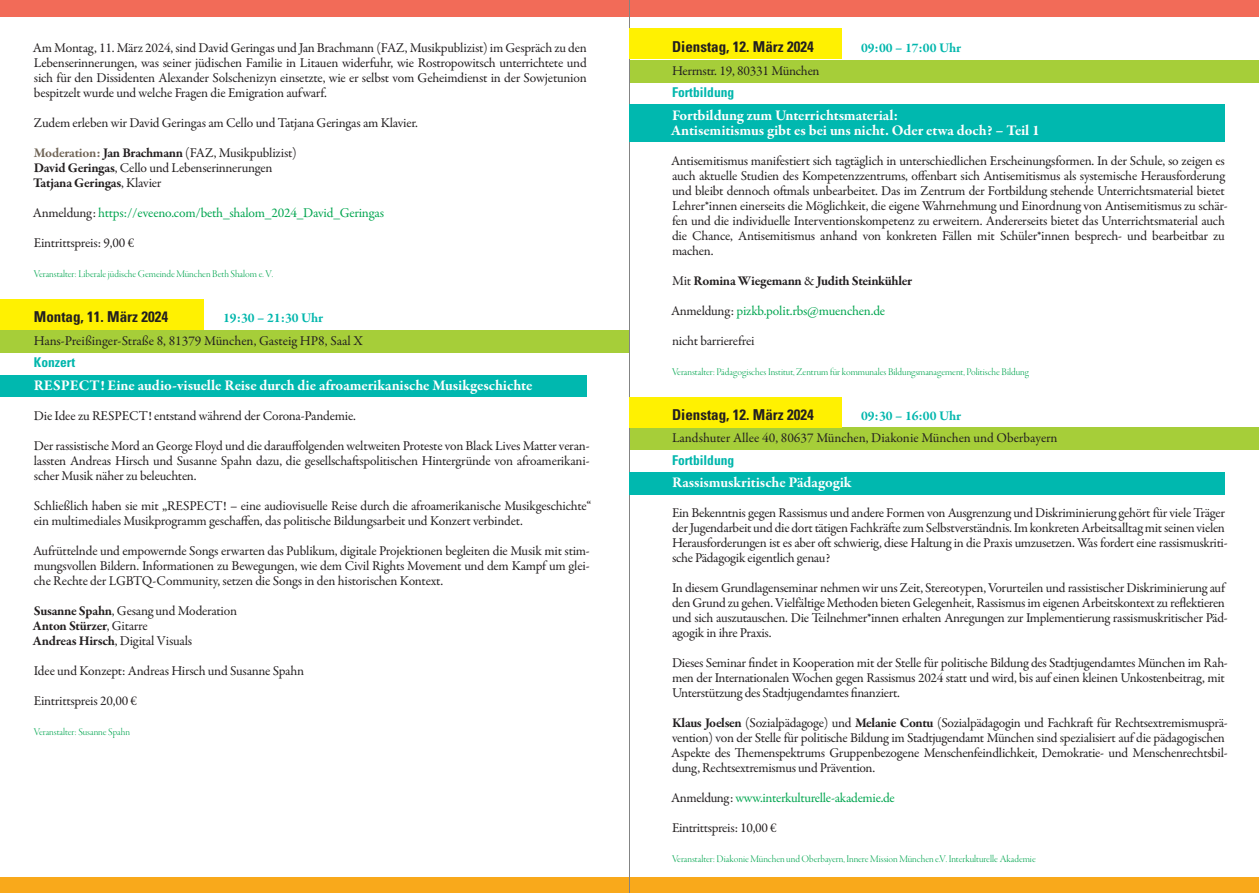
<style>
.page{position:relative;width:1259px;height:893px;background:#fff}
.page>*{position:absolute;margin:0;border:0;box-sizing:border-box;transform-origin:0 0}
.t1{font:700 15px/15px "Garamond Premr Pro";letter-spacing:-.005em;color:#fff}
.t2{font:700 condensed 15px "Univers";color:#231f20}
.t3{font:13.5px/15px "Garamond Premr Pro";letter-spacing:-.02em;color:#231f20}
.t4{font:13.5px "Garamond Premr Pro";letter-spacing:-.02em;color:#00a54f}
.t5{font:13.5px "Garamond Premr Pro";color:#231f20}
.t6{font:700 13.5px "Garamond Premr Pro";color:#00b6ac}
.t7{font:700 13.5px "Garamond Premr Pro";letter-spacing:-.025em;color:#231f20}
.t8{font:700 condensed 13.5px "Univers";color:#00b6ac}
.t9{font:10.5px "Garamond Premr Pro Lt Disp";color:#00a54f}
.s1{font-weight:700;color:#716557}
.s2{font-weight:700}
.s3{color:#231f20}
.s4{font-weight:400}
</style>
<div class="page">
<div style="left:0;top:877px;width:1259px;height:16px;background:#f9a91b"></div>
<div style="left:0;top:0;width:1259px;height:17px;background:#f26b58"></div>
<div style="left:0;top:300px;width:204px;height:30px;background:#fff101"></div>
<div style="left:0;top:375px;width:587px;height:22px;background:#00b8af"></div>
<div style="left:0;top:330px;width:629px;height:22px;background:#a6ce39"></div>
<div style="left:629px;top:60px;width:630px;height:22px;background:#a6ce39"></div>
<div style="left:629px;top:427px;width:630px;height:23px;background:#a6ce39"></div>
<hr style="left:629px;top:0;width:1px;height:893px;background:#838484">
<div style="left:629px;top:29px;width:213px;height:30px;background:#fff101"></div>
<div style="left:629px;top:397px;width:213px;height:30px;background:#fff101"></div>
<div style="left:629px;top:104px;width:596px;height:38px;background:#00b8af"></div>
<div style="left:629px;top:472px;width:596px;height:23px;background:#00b8af"></div>
<p class="t3" style="left:33px;top:42px;width:555px;text-align:justify">Am Montag, 11. März 2024, sind David Geringas und Jan Brachmann (FAZ, Musikpublizist) im Gespräch zu den Lebenserinnerungen, was seiner jüdischen Familie in Litauen widerfuhr, wie Rostropowitsch unterrichtete und sich für den Dissidenten Alexander Solschenizyn einsetzte, wie er selbst vom Geheimdienst in der Sowjetunion bespitzelt wurde und welche Fragen die Emigration aufwarf.</p>
<p class="t3" style="left:34px;top:117px;width:385px">Zudem erleben wir David Geringas am Cello und Tatjana Geringas am Klavier.</p>
<p class="t3" style="left:33px;top:147px;width:265px"><span class="s1">Moderation:</span> <span class="s2">Jan Brachmann</span> (FAZ, Musikpublizist)<br><span class="s2">David Geringas</span>, Cello und Lebenserinnerungen<br><span class="s2">Tatjana Geringas</span>, Klavier</p>
<p class="t4" style="left:33px;top:207px;width:352px"><span class="s3">Anmeldung:</span> https://eveeno.com/beth_shalom_2024_David_Geringas</p>
<p class="t3" style="left:34px;top:237px;width:102px">Eintrittspreis: 9,00 €</p>
<p class="t9" style="left:34px;top:270px;width:241px">Veranstalter: Liberale jüdische Gemeinde München Beth Shalom e. V.</p>
<p class="t2" style="left:34px;top:311px;width:136px">Montag, 11. März 2024</p>
<p class="t6" style="left:223px;top:312px;width:101px">19:30 – 21:30 Uhr</p>
<p class="t5" style="left:34px;top:335px;width:330px">Hans-Preißinger-Straße 8, 81379 München, Gasteig HP8, Saal X</p>
<p class="t8" style="left:34px;top:358px;width:43px">Konzert</p>
<p class="t1" style="left:34px;top:379px;width:500px">RESPECT! Eine audio-visuelle Reise durch die afroamerikanische Musikgeschichte</p>
<p class="t3" style="left:34px;top:409px;width:323px">Die Idee zu RESPECT! entstand während der Corona-Pandemie.</p>
<p class="t3" style="left:34px;top:439px;width:557px;text-align:justify">Der rassistische Mord an George Floyd und die darauffolgenden weltweiten Proteste von Black Lives Matter veran&shy;lassten Andreas Hirsch und Susanne Spahn dazu, die gesellschaftspolitischen Hintergründe von afroamerikani&shy;scher Musik näher zu beleuchten.</p>
<p class="t3" style="left:34px;top:499px;width:559px">Schließlich haben sie mit „RESPECT! – eine audiovisuelle Reise durch die afroamerikanische Musikgeschichte“ ein multimediales Musikprogramm geschaffen, das politische Bildungsarbeit und Konzert verbindet.</p>
<p class="t3" style="left:33px;top:544px;width:558px;text-align:justify">Aufrüttelnde und empowernde Songs erwarten das Publikum, digitale Projektionen begleiten die Musik mit stim&shy;mungsvollen Bildern. Informationen zu Bewegungen, wie dem Civil Rights Movement und dem Kampf um glei&shy;che Rechte der LGBTQ-Community, setzen die Songs in den historischen Kontext.</p>
<p class="t3" style="left:33px;top:604px;width:206px"><span class="s2">Susanne Spahn</span>, Gesang und Moderation<br><span class="s2">Anton Stürzer</span>, Gitarre<br><span class="s2">Andreas Hirsch</span>, Digital Visuals</p>
<p class="t3" style="left:34px;top:664px;width:272px">Idee und Konzept: Andreas Hirsch und Susanne Spahn</p>
<p class="t3" style="left:34px;top:694px;width:105px">Eintrittspreis 20,00 €</p>
<p class="t9" style="left:34px;top:727px;width:98px">Veranstalter: Susanne Spahn</p>
<p class="t2" style="left:672px;top:41px;width:143px">Dienstag, 12. März 2024</p>
<p class="t6" style="left:861px;top:42px;width:101px">09:00 – 17:00 Uhr</p>
<p class="t3" style="left:672px;top:64px;width:149px">Herrnstr. 19, 80331 München</p>
<p class="t8" style="left:672px;top:88px;width:64px">Fortbildung</p>
<p class="t1" style="left:671px;top:109px;width:370px">Fortbildung zum Unterrichtsmaterial:<br>Antisemitismus gibt es bei uns nicht. Oder etwa doch? – Teil 1</p>
<p class="t3" style="left:671px;top:154px;width:558px">Antisemitismus manifestiert sich tagtäglich in unterschiedlichen Erscheinungsformen. In der Schule, so zeigen es auch aktuelle Studien des Kompetenzzentrums, offenbart sich Antisemitismus als systemische Herausforderung und bleibt dennoch oftmals unbearbeitet. Das im Zentrum der Fortbildung stehende Unterrichtsmaterial bietet Lehrer*innen einerseits die Möglichkeit, die eigene Wahrnehmung und Einordnung von Antisemitismus zu schär&shy;fen und die individuelle Interventionskompetenz zu erweitern. Andererseits bietet das Unterrichtsmaterial auch die Chance, Antisemitismus anhand von konkreten Fällen mit Schüler*innen besprech- und bearbeitbar zu machen.</p>
<p class="t7" style="left:672px;top:275px;width:242px"><span class="s4">Mit</span> Romina Wiegemann <span class="s4">&amp;</span> Judith Steinkühler</p>
<p class="t4" style="left:671px;top:305px;width:215px"><span class="s3">Anmeldung:</span> pizkb.polit.rbs@muenchen.de</p>
<p class="t3" style="left:672px;top:334px;width:84px">nicht barrierefrei</p>
<p class="t9" style="left:672px;top:367px;width:358px">Veranstalter: Pädagogisches Institut, Zentrum für kommunales Bildungsmanagement, Politische Bildung</p>
<p class="t2" style="left:672px;top:409px;width:143px">Dienstag, 12. März 2024</p>
<p class="t6" style="left:861px;top:410px;width:101px">09:30 – 16:00 Uhr</p>
<p class="t5" style="left:672px;top:432px;width:387px">Landshuter Allee 40, 80637 München, Diakonie München und Oberbayern</p>
<p class="t8" style="left:672px;top:455px;width:64px">Fortbildung</p>
<p class="t1" style="left:672px;top:476px;width:181px">Rassismuskritische Pädagogik</p>
<p class="t3" style="left:672px;top:507px;width:557px">Ein Bekenntnis gegen Rassismus und andere Formen von Ausgrenzung und Diskriminierung gehört für viele Träger der Jugendarbeit und die dort tätigen Fachkräfte zum Selbstverständnis. Im konkreten Arbeitsalltag mit seinen vielen Herausforderungen ist es aber oft schwierig, diese Haltung in die Praxis umzusetzen. Was fordert eine rassismuskriti&shy;sche Pädagogik eigentlich genau?</p>
<p class="t3" style="left:672px;top:582px;width:557px">In diesem Grundlagenseminar nehmen wir uns Zeit, Stereotypen, Vorurteilen und rassistischer Diskriminierung auf den Grund zu gehen. Vielfältige Methoden bieten Gelegenheit, Rassismus im eigenen Arbeitskontext zu reflektieren und sich auszutauschen. Die Teilnehmer*innen erhalten Anregungen zur Implementierung rassismuskritischer Päd&shy;agogik in ihre Praxis.</p>
<p class="t3" style="left:672px;top:657px;width:557px">Dieses Seminar findet in Kooperation mit der Stelle für politische Bildung des Stadtjugendamtes München im Rah&shy;men der Internationalen Wochen gegen Rassismus 2024 statt und wird, bis auf einen kleinen Unkostenbeitrag, mit<br>Unterstützung des Stadtjugendamtes finanziert.</p>
<p class="t3" style="left:671px;top:717px;width:558px"><span class="s2">Klaus Joelsen</span> (Sozialpädagoge) und <span class="s2">Melanie Contu</span> (Sozialpädagogin und Fachkraft für Rechtsextremismusprä&shy;vention) von der Stelle für politische Bildung im Stadtjugendamt München sind spezialisiert auf die pädagogischen Aspekte des Themenspektrums Gruppenbezogene Menschenfeindlichkeit, Demokratie- und Menschenrechtsbil&shy;dung, Rechtsextremismus und Prävention.</p>
<p class="t4" style="left:671px;top:792px;width:225px"><span class="s3">Anmeldung:</span> www.interkulturelle-akademie.de</p>
<p class="t3" style="left:672px;top:822px;width:106px">Eintrittspreis: 10,00 €</p>
<p class="t9" style="left:672px;top:855px;width:365px">Veranstalter: Diakonie München und Oberbayern, Innere Mission München e.V. Interkulturelle Akademie</p>
</div>
